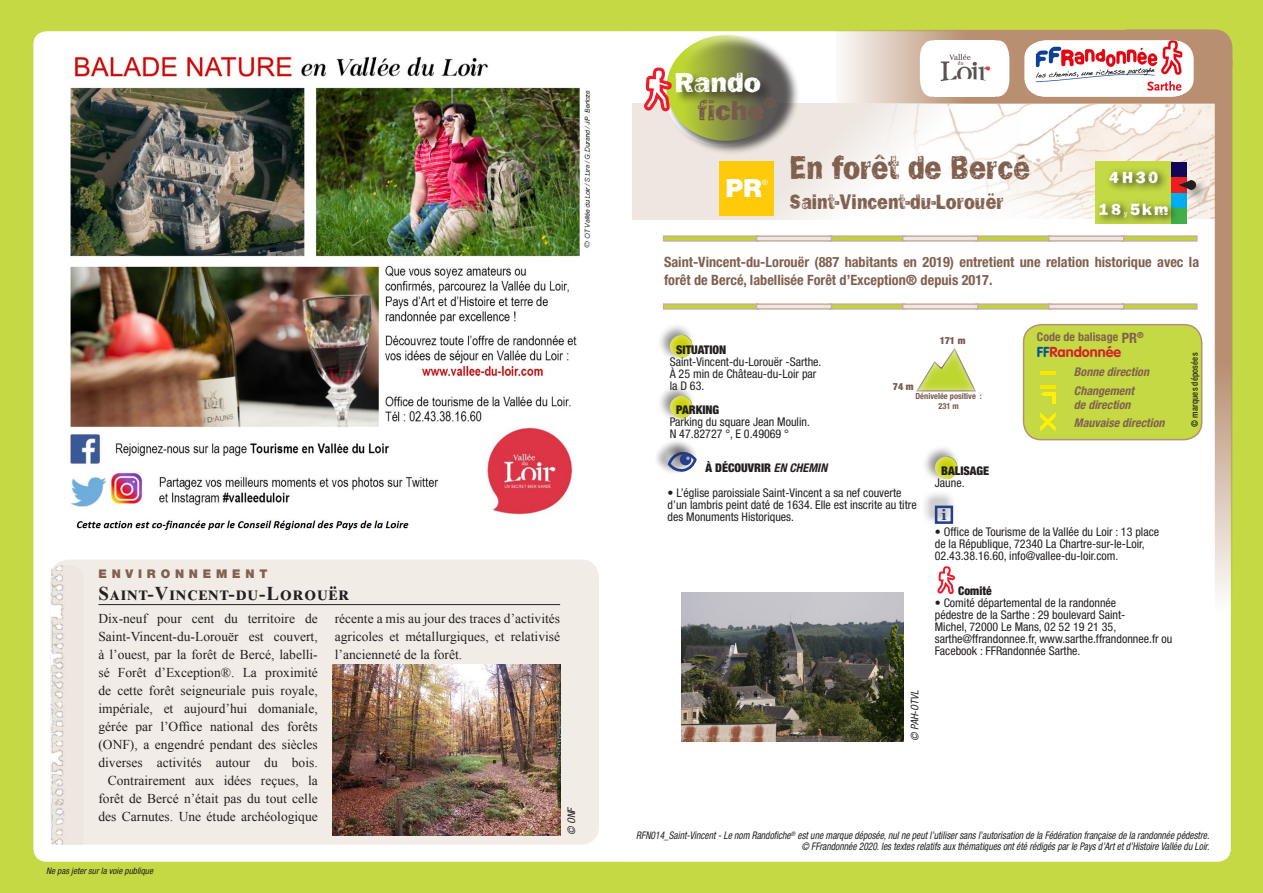
<style>
.page{position:relative;width:1263px;height:893px;background:#fff}
.page>*{position:absolute;margin:0;border:0;box-sizing:border-box;transform-origin:0 0}
.p_titre{font:34.2px "Frankie OTF";color:#81604f;scale:.83 1}
.t1{font:28.5px/27.5px "Frankie OTF";color:#fff}
.t2{font:900 25.2px "Helvetica Neue LT Std";color:#fff}
.p_soustitre{font:21.6px "Frankie OTF";color:#81604f;scale:.83 1}
.thema_titre{font:700 19.5px "Times New Roman";letter-spacing:.05em;color:#231f20}
.p_distance{font:16.8px "Frankie OTF";color:#fff}
.p_duree{font:16.8px "Frankie OTF";color:#fff}
._05-ITIN-Bandeau{font:700 14.4px "Georgia";color:#253f8e}
.p_chapo{font:700 condensed 14.25px/17.2px "Helvetica Neue LT Std";color:#81604f}
.balisagePR{font:700 14.25px "VAG Rounded Std";color:#d1232a}
.thema_texte{font:13.5px/18px "Times New Roman";color:#231f20;text-align:right}
.p_texte{font:condensed 12px/12px "Helvetica Neue LT Std";color:#231f20}
.balisagePR-2{font:italic 700 condensed 12px "Helvetica Neue LT Std";color:#81604f}
.p_titre_puceVerte{font:900 condensed 12px "Helvetica Neue LT Std";color:#231f20}
.p_titre_oeil{font:900 condensed 12px "Helvetica Neue LT Std";color:#231f20}
.balisagePR-3{font:700 condensed 12px "Helvetica Neue LT Std";color:#81604f}
.thema_typologie{font:900 12px "Helvetica Neue LT Std";letter-spacing:.4em;color:#81604f}
.p_titre_comite{font:900 condensed 12px "Helvetica Neue LT Std";color:#231f20}
.p_copyright{font:italic condensed 10.5px "Helvetica Neue LT Std";color:#231f20;scale:.9 1}
.media_copyright{font:italic condensed 10.5px "Helvetica Neue LT Std";color:#231f20}
.p_denivele_max{font:900 condensed 9.9px "Helvetica Neue LT Std";color:#78594e}
.p_denivele_min{font:900 condensed 9.9px "Helvetica Neue LT Std";color:#78594e}
.nePasJeter{font:italic condensed 9px "Helvetica Neue LT Std";color:#231f20}
.balisagePRCopy{font:500 condensed 9px "Helvetica Neue LT Std";letter-spacing:.02em;color:#231f20;scale:.96 1}
.p_denivele_texte{font:700 condensed 8.4px/9.6px "Helvetica Neue LT Std";color:#78594e;text-align:center}
.t3{font:7.65px "Helvetica Neue LT Std";color:#fff}
.s1{color:#78594e}
.s2{font-size:14.25px}
.s3{color:#01569b}
.s4{font-weight:700;font-style:italic}
</style>
<div class="page">
<div style="left:0;top:0;width:631px;height:893px;background:#c4d944"></div>
<div style="left:631px;top:0;width:632px;height:893px;background:#c4d944"></div>
<div style="left:632px;top:31px;width:594px;height:831px;background:#fff"></div>
<div style="left:33px;top:31px;width:599px;height:831px;background:#fff"></div>
<div style="left:632px;top:103px;width:388px;height:117px;background:#eee7e1"></div>
<div style="left:664px;top:33px;width:136px;height:122px;background:#231f20;opacity:.75"></div>
<svg style="left:666px;top:35px;width:120px;height:106px;background:#8d964c"></svg>
<div style="left:674px;top:71px;width:100px;height:35px;background:#231f20;opacity:.75"></div>
<svg style="left:643px;top:68px;width:29px;height:43px"></svg>
<div style="left:720px;top:161px;width:54px;height:54px;background:#feca0a"></div>
<svg style="left:663px;top:235px;width:93px;height:7px"></svg>
<svg style="left:832px;top:235px;width:4px;height:7px"></svg>
<svg style="left:756px;top:235px;width:76px;height:7px"></svg>
<svg style="left:663px;top:303px;width:93px;height:7px"></svg>
<svg style="left:832px;top:303px;width:4px;height:7px"></svg>
<svg style="left:756px;top:303px;width:76px;height:7px"></svg>
<div style="left:657px;top:323px;width:39px;height:39px;background:#231f20;opacity:.5"></div>
<div style="left:669px;top:332px;width:30px;height:27px;background:#fff;opacity:.75"></div>
<div style="left:657px;top:384px;width:39px;height:39px;background:#231f20;opacity:.5"></div>
<div style="left:669px;top:393px;width:30px;height:27px;background:#fff;opacity:.75"></div>
<div style="left:653px;top:439px;width:44px;height:36px;background:#231f20;opacity:.5"></div>
<div style="left:665px;top:441px;width:27px;height:27px;background:#231f20;opacity:.5"></div>
<svg style="left:668px;top:451px;width:29px;height:22px"></svg>
<svg style="left:836px;top:30px;width:396px;height:829px;background:#f2f0e1"></svg>
<img style="left:935px;top:40px;width:59px;height:57px">
<img style="left:681px;top:593px;width:222px;height:148px">
<div style="left:51px;top:560px;width:548px;height:285px;background:#f2ece6;border-radius:18px"></div>
<hr style="left:98px;top:604px;width:462px;height:1px;background:#231f20">
<img style="left:51px;top:565px;width:14px;height:280px">
<img style="left:332px;top:664px;width:228px;height:171px">
<img style="left:71px;top:48px;width:525px;height:482px">
<p class="thema_typologie" style="left:98px;top:566px;width:170px">ENVIRONNEMENT</p>
<p class="thema_titre" style="left:98px;top:579px;width:252px">Saint-Vincent-du-Lorouër</p>
<p class="thema_texte" style="left:98px;top:609px;width:221px">Dix-neuf pour cent du territoire de Saint-Vincent-du-Lorouër est couvert, à l’ouest, par la forêt de Bercé, labelli&shy;sé Forêt d’Exception®. La proximité de cette forêt seigneuriale puis royale, impériale, et aujourd’hui domaniale, gérée par l’Office national des forêts (ONF), a engendré pendant des siècles diverses activités autour du bois.<br>Contrairement aux idées reçues, la forêt de Bercé n’était pas du tout celle des Carnutes. Une étude archéologique</p>
<p class="thema_texte" style="left:335px;top:609px;width:227px;text-align:justify">récente a mis au jour des traces d’activités agricoles et métallurgiques, et relativisé l’ancienneté de la forêt.</p>
<p class="media_copyright" style="left:565px;top:835px;width:30px;rotate:-90deg">© ONF</p>
<p class="nePasJeter" style="left:46px;top:865px;width:108px">Ne pas jeter sur la voie publique</p>
<h2 class="t1" style="left:698px;top:68px;width:79px;text-indent:-23px">Rando <span class="s1">fiche</span><sup>®</sup></h2>
<h3 class="t2" style="left:726px;top:173px;width:38px">PR</h3>
<p class="t3" style="left:762px;top:177px;width:8px">®</p>
<p class="p_titre" style="left:789px;top:147px;width:292px">En forêt de Bercé</p>
<p class="p_soustitre" style="left:789px;top:189px;width:259px">Saint-Vincent-du-Lorouër</p>
<p class="p_duree" style="left:1109px;top:167px;width:51px">4H30</p>
<p class="p_distance" style="left:1099px;top:199px;width:71px">18,5km</p>
<p class="p_chapo" style="left:664px;top:254px;width:537px">Saint-Vincent-du-Lorouër (887 habitants en 2019) entretient une relation historique avec la forêt de Bercé, labellisée Forêt d’Exception® depuis 2017.</p>
<p class="balisagePR-3" style="left:1037px;top:329px;width:108px">Code de balisage <span class="s2">PR</span><sup>®</sup></p>
<p class="balisagePR" style="left:1037px;top:343px;width:86px"><span class="s3">FF</span>Randonnée</p>
<p class="balisagePR-2" style="left:1074px;top:364px;width:77px">Bonne direction</p>
<p class="balisagePR-2" style="left:1074px;top:384px;width:62px">Changement</p>
<p class="balisagePR-2" style="left:1074px;top:397px;width:58px">de direction</p>
<p class="balisagePR-2" style="left:1074px;top:415px;width:92px">Mauvaise direction</p>
<p class="p_denivele_max" style="left:940px;top:334px;width:27px">171 m</p>
<p class="p_titre_puceVerte" style="left:676px;top:342px;width:52px">SITUATION</p>
<p class="p_texte" style="left:670px;top:355px;width:153px">Saint-Vincent-du-Lorouër -Sarthe.</p>
<p class="p_texte" style="left:670px;top:367px;width:148px">À 25 min de Château-du-Loir par la D 63.</p>
<p class="p_titre_puceVerte" style="left:676px;top:403px;width:45px">PARKING</p>
<p class="p_texte" style="left:670px;top:416px;width:142px">Parking du square Jean Moulin.<br>N 47.82727 °, E 0.49069 °</p>
<p class="p_titre_oeil" style="left:705px;top:460px;width:123px">À DÉCOUVRIR <span class="s4">EN CHEMIN</span></p>
<p class="p_texte" style="left:668px;top:486px;width:250px">• L’église paroissiale Saint-Vincent a sa nef couverte d’un lambris peint daté de 1634. Elle est inscrite au titre des Monuments Historiques.</p>
<p class="p_denivele_min" style="left:893px;top:381px;width:22px">74 m</p>
<p class="p_denivele_texte" style="left:915px;top:391px;width:68px">Dénivelée positive :<br>231 m</p>
<p class="p_titre_puceVerte" style="left:941px;top:463px;width:50px">BALISAGE</p>
<p class="p_texte" style="left:935px;top:477px;width:31px">Jaune.</p>
<p class="p_texte" style="left:935px;top:526px;width:226px">• Office de Tourisme de la Vallée du Loir : 13 place de la République, 72340 La Chartre-sur-le-Loir,<br>02.43.38.16.60, info@vallee-du-loir.com.</p>
<p class="p_titre_comite" style="left:958px;top:584px;width:35px">Comité</p>
<p class="p_texte" style="left:935px;top:597px;width:239px">• Comité départemental de la randonnée<br>pédestre de la Sarthe : 29 boulevard Saint-<br>Michel, 72000 Le Mans, 02 52 19 21 35, sarthe@ffrandonnee.fr, www.sarthe.ffrandonnee.fr ou Facebook : FFRandonnée Sarthe.</p>
<p class="_05-ITIN-Bandeau" style="left:941px;top:506px;width:7px">i</p>
<p class="media_copyright" style="left:909px;top:741px;width:52px;rotate:-90deg">© PAH-OTVL</p>
<p class="balisagePRCopy" style="left:1189px;top:427px;width:79px;rotate:-90deg">© marques déposées</p>
<p class="p_copyright" style="left:636px;top:830px;width:638px">RFN014_Saint-Vincent - Le nom Randofiche<sup>®</sup> est une marque déposée, nul ne peut l’utiliser sans l’autorisation de la Fédération française de la randonnée pédestre.</p>
<p class="p_copyright" style="left:801px;top:840px;width:455px">© FFrandonnée 2020. les textes relatifs aux thématiques ont été rédigés par le Pays d’Art et d’Histoire Vallée du Loir.</p>
</div>
